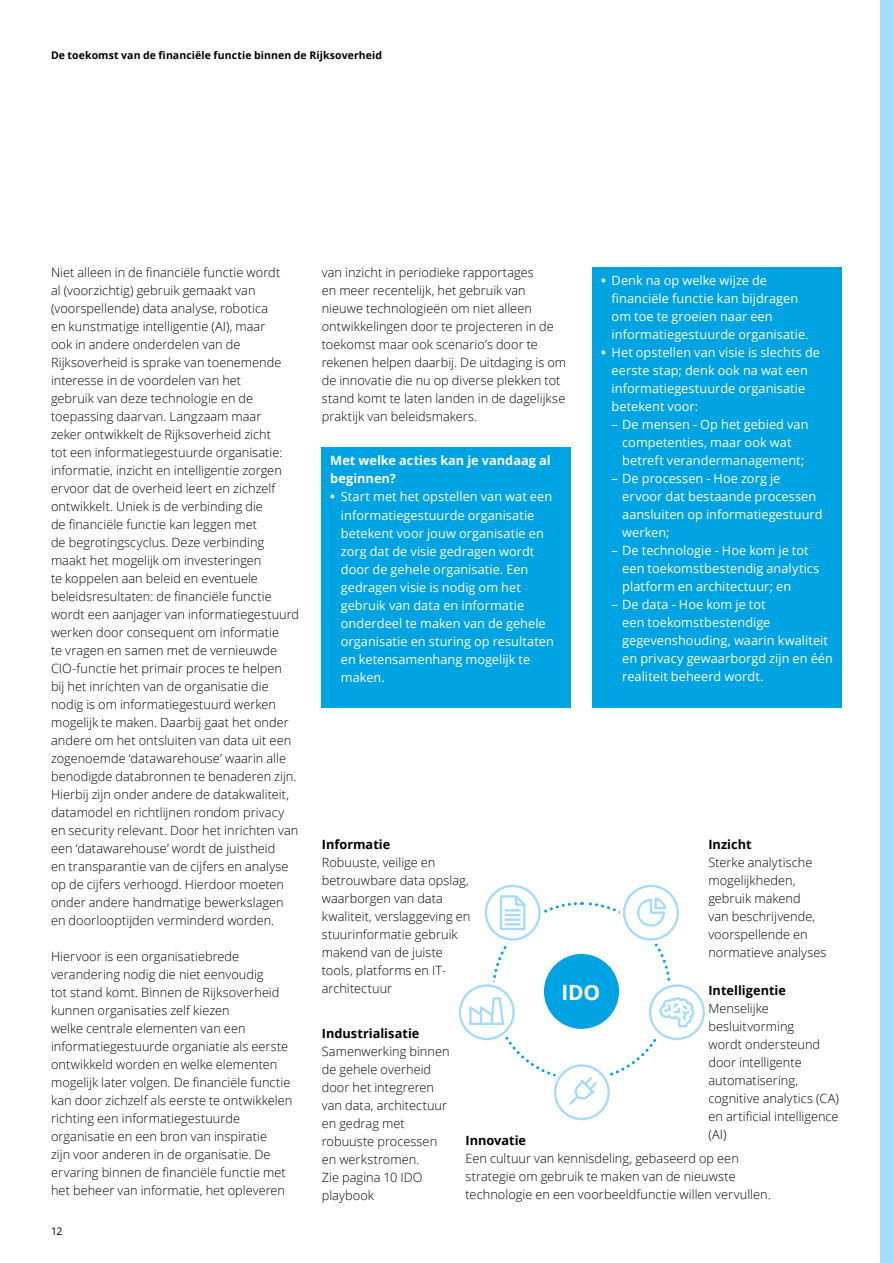
<style>
.page{position:relative;width:893px;height:1263px;background:#fff}
.page>*{position:absolute;margin:0;border:0;box-sizing:border-box;transform-origin:0 0}
.t1{font:700 21px "Open Sans";color:#fff}
.t2{font:300 12.75px/18px "Open Sans";letter-spacing:.005em;color:#000}
.t3{font:12.75px/18px "Open Sans";letter-spacing:.005em;color:#fff}
.t4{font:700 12.75px "Open Sans";color:#000}
.t5{font:700 12.75px/18px "Open Sans";letter-spacing:.005em;color:#fff}
.t6{font:700 10.5px "Open Sans";letter-spacing:.01em;color:#000}
.t7{font:10.5px "Open Sans";color:#000}
.s1{font-weight:700}
</style>
<div class="page">
<div style="left:880px;top:0;width:13px;height:1263px;background:#a4dbf8"></div>
<svg style="left:459px;top:885px;width:246px;height:235px"></svg>
<div style="left:592px;top:267px;width:250px;height:441px;background:#00a3e2"></div>
<div style="left:322px;top:447px;width:249px;height:261px;background:#00a3e2"></div>
<p class="t6" style="left:51px;top:48px;width:333px">De toekomst van de financiële functie binnen de Rijksoverheid</p>
<p class="t2" style="left:51px;top:263px;width:250px">Niet alleen in de financiële functie wordt<br>al (voorzichtig) gebruik gemaakt van (voorspellende) data analyse, robotica<br>en kunstmatige intelligentie (AI), maar<br>ook in andere onderdelen van de Rijksoverheid is sprake van toenemende interesse in de voordelen van het<br>gebruik van deze technologie en de toepassing daarvan. Langzaam maar<br>zeker ontwikkelt de Rijksoverheid zicht<br>tot een informatiegestuurde organisatie: informatie, inzicht en intelligentie zorgen ervoor dat de overheid leert en zichzelf ontwikkelt. Uniek is de verbinding die<br>de financiële functie kan leggen met<br>de begrotingscyclus. Deze verbinding maakt het mogelijk om investeringen<br>te koppelen aan beleid en eventuele beleidsresultaten: de financiële functie wordt een aanjager van informatiegestuurd werken door consequent om informatie<br>te vragen en samen met de vernieuwde CIO-functie het primair proces te helpen<br>bij het inrichten van de organisatie die nodig is om informatiegestuurd werken mogelijk te maken. Daarbij gaat het onder andere om het ontsluiten van data uit een zogenoemde ‘datawarehouse’ waarin alle benodigde databronnen te benaderen zijn.<br>Hierbij zijn onder andere de datakwaliteit, datamodel en richtlijnen rondom privacy en security relevant. Door het inrichten van een ‘datawarehouse’ wordt de juistheid<br>en transparantie van de cijfers en analyse op de cijfers verhoogd. Hierdoor moeten onder andere handmatige bewerkslagen en doorlooptijden verminderd worden.</p>
<p class="t2" style="left:51px;top:947px;width:243px">Hiervoor is een organisatiebrede verandering nodig die niet eenvoudig<br>tot stand komt. Binnen de Rijksoverheid kunnen organisaties zelf kiezen<br>welke centrale elementen van een informatiegestuurde organiatie als eerste ontwikkeld worden en welke elementen mogelijk later volgen. De financiële functie kan door zichzelf als eerste te ontwikkelen richting een informatiegestuurde organisatie en een bron van inspiratie<br>zijn voor anderen in de organisatie. De ervaring binnen de financiële functie met het beheer van informatie, het opleveren</p>
<p class="t7" style="left:51px;top:1224px;width:13px">12</p>
<p class="t2" style="left:322px;top:263px;width:246px">van inzicht in periodieke rapportages<br>en meer recentelijk, het gebruik van nieuwe technologieën om niet alleen ontwikkelingen door te projecteren in de toekomst maar ook scenario’s door te rekenen helpen daarbij. De uitdaging is om de innovatie die nu op diverse plekken tot stand komt te laten landen in de dagelijkse praktijk van beleidsmakers.</p>
<p class="t5" style="left:330px;top:451px;width:222px">Met welke acties kan je vandaag al beginnen?</p>
<p class="t3" style="left:341px;top:487px;width:215px;text-indent:-11px"><span class="s1">•</span> Start met het opstellen van wat een informatiegestuurde organisatie betekent voor jouw organisatie en zorg dat de visie gedragen wordt door de gehele organisatie. Een gedragen visie is nodig om het gebruik van data en informatie onderdeel te maken van de gehele organisatie en sturing op resultaten en ketensamenhang mogelijk te maken.</p>
<p class="t3" style="left:612px;top:271px;width:198px;text-indent:-11px"><span class="s1">•</span> Denk na op welke wijze de financiële functie kan bijdragen om toe te groeien naar een informatiegestuurde organisatie.</p>
<p class="t3" style="left:612px;top:343px;width:210px;text-indent:-11px"><span class="s1">•</span> Het opstellen van visie is slechts de eerste stap; denk ook na wat een informatiegestuurde organisatie betekent voor:</p>
<p class="t3" style="left:612px;top:415px;width:198px;text-align:center">– De mensen - Op het gebied van competenties, maar ook wat betreft verandermanagement;</p>
<p class="t3" style="left:622px;top:469px;width:202px;text-indent:-11px">– De processen - Hoe zorg je ervoor dat bestaande processen aansluiten op informatiegestuurd werken;</p>
<p class="t3" style="left:622px;top:541px;width:199px;text-indent:-11px">– De technologie - Hoe kom je tot een toekomstbestendig analytics platform en architectuur; en</p>
<p class="t3" style="left:622px;top:595px;width:212px;text-indent:-11px">– De data - Hoe kom je tot<br>een toekomstbestendige gegevenshouding, waarin kwaliteit en privacy gewaarborgd zijn en één realiteit beheerd wordt.</p>
<p class="t4" style="left:708px;top:835px;width:45px">Inzicht</p>
<p class="t2" style="left:708px;top:853px;width:120px">Sterke analytische mogelijkheden, gebruik makend<br>van beschrijvende, voorspellende en normatieve analyses</p>
<p class="t4" style="left:322px;top:835px;width:70px">Informatie</p>
<p class="t2" style="left:322px;top:853px;width:150px">Robuuste, veilige en betrouwbare data opslag, waarborgen van data kwaliteit, verslaggeving en stuurinformatie gebruik makend van de juiste tools, platforms en IT&shy;architectuur</p>
<p class="t4" style="left:322px;top:1024px;width:99px">Industrialisatie</p>
<p class="t2" style="left:322px;top:1041px;width:129px">Samenwerking binnen de gehele overheid door het integreren van data, architectuur en gedrag met robuuste processen en werkstromen.<br>Zie pagina 10 IDO playbook</p>
<h1 class="t1" style="left:561px;top:977px;width:40px">IDO</h1>
<p class="t4" style="left:708px;top:981px;width:79px">Intelligentie</p>
<p class="t2" style="left:708px;top:999px;width:132px">Menselijke besluitvorming<br>wordt ondersteund door intelligente automatisering, cognitive analytics (CA) en artificial intelligence (AI)</p>
<p class="t4" style="left:465px;top:1132px;width:62px">Innovatie</p>
<p class="t2" style="left:465px;top:1149px;width:307px">Een cultuur van kennisdeling, gebaseerd op een strategie om gebruik te maken van de nieuwste technologie en een voorbeeldfunctie willen vervullen.</p>
</div>
